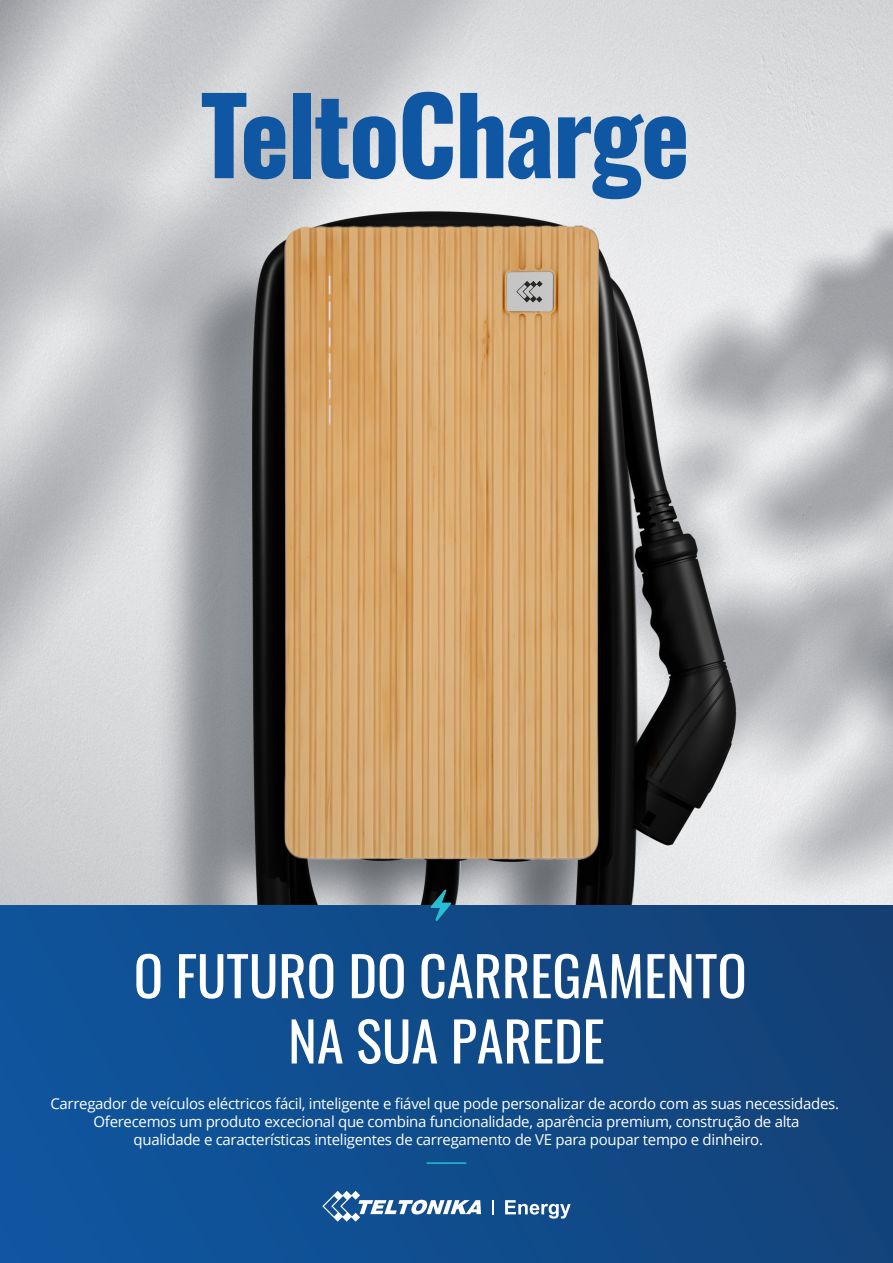
<style>
.page{position:relative;width:893px;height:1263px;background:#fff}
.page>*{position:absolute;margin:0;border:0;box-sizing:border-box;transform-origin:0 0}
.t1{font:105.3px "Oswald";letter-spacing:-.02em;color:#1057a3}
.t2{font:54.45px/65.2px "Oswald";color:#fff;text-align:center}
.t3{font:15px/18px "Open Sans";letter-spacing:-.02em;color:#fff;text-align:center}
</style>
<div class="page">
<img style="left:0;top:0;width:893px;height:905px">
<div style="left:0;top:905px;width:893px;height:358px;background:linear-gradient(to right,#0e559e,#144176)"></div>
<hr style="left:427px;top:1162px;width:39px;height:2px;background:#29bdd4">
<svg style="left:322px;top:1191px;width:159px;height:31px"></svg>
<svg style="left:492px;top:1200px;width:2px;height:14px"></svg>
<svg style="left:505px;top:1200px;width:66px;height:18px"></svg>
<svg style="left:431px;top:889px;width:20px;height:32px"></svg>
<h1 class="t1" style="left:201px;top:42px;width:491px">TeltoCharge</h1>
<h2 class="t2" style="left:134px;top:938px;width:614px">O FUTURO DO CARREGAMENTO<br>NA SUA PAREDE</h2>
<p class="t3" style="left:50px;top:1094px;width:790px">Carregador de veículos eléctricos fácil, inteligente e fiável que pode personalizar de acordo com as suas necessidades.<br>Oferecemos um produto excecional que combina funcionalidade, aparência premium, construção de alta<br>qualidade e características inteligentes de carregamento de VE para poupar tempo e dinheiro.</p>
</div>
